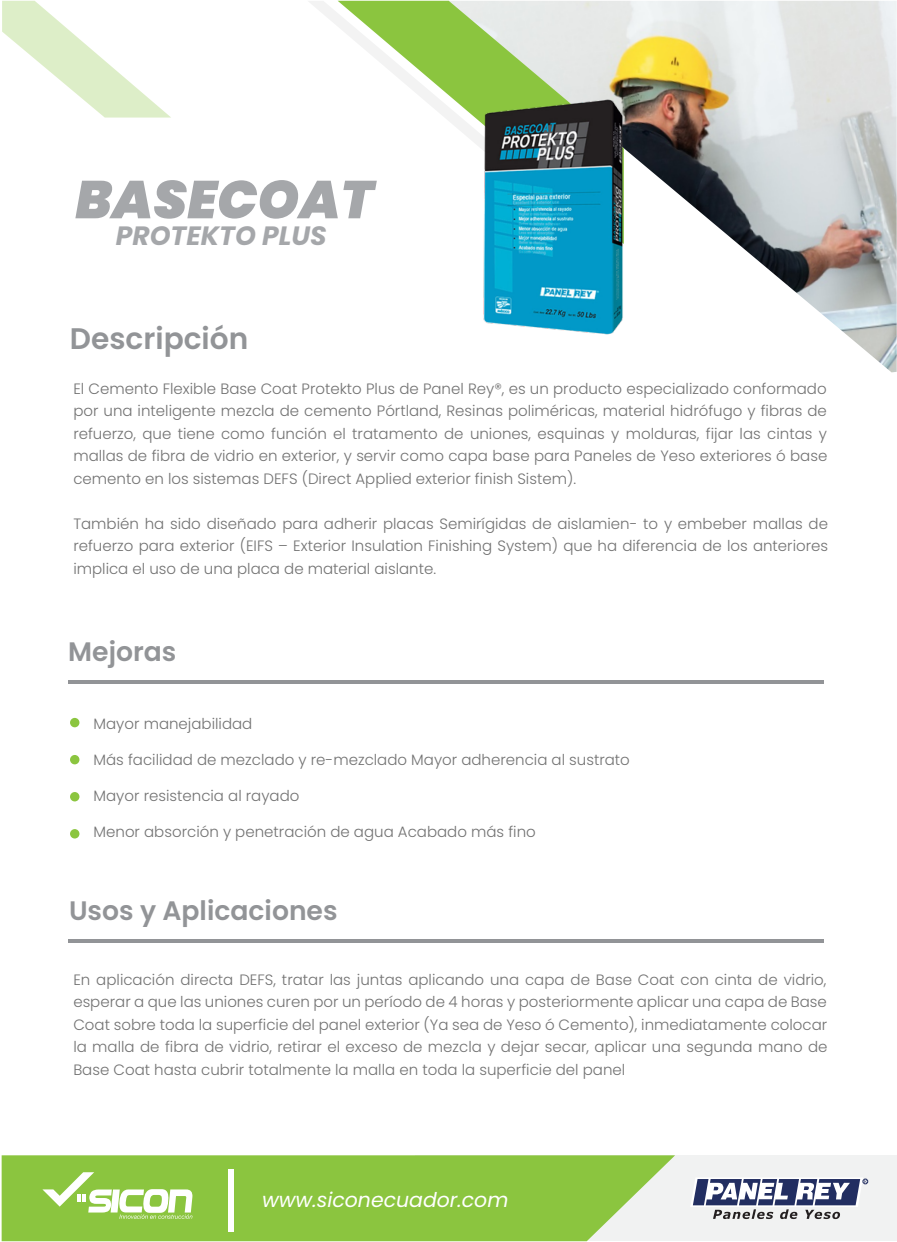
<style>
.page{position:relative;width:897px;height:1242px;background:#fff}
.page>*{position:absolute;margin:0;border:0;box-sizing:border-box;transform-origin:0 0}
.t1{font:italic 900 53.1px "Poppins";color:#a5a7aa}
.t2{font:600 29.7px "Poppins";color:#929497}
.t3{font:600 26.7px "Poppins";color:#929497}
.t4{font:italic 700 26.55px "Poppins";color:#a5a7aa}
.t5{font:italic 20.4px "Poppins";color:#fff}
.t6{font:300 15px/22.5px "Poppins";color:#727272;text-align:justify}
</style>
<div class="page">
<img style="left:624px;top:1px;width:273px;height:371px">
<svg style="left:538px;top:1px;width:86px;height:91px;background:#e1e3db"></svg>
<svg style="left:309px;top:1px;width:229px;height:136px"></svg>
<svg style="left:2px;top:1px;width:168px;height:116px"></svg>
<div style="left:415px;top:1155px;width:482px;height:86px;background:#f1f2f2"></div>
<svg style="left:2px;top:1155px;width:673px;height:86px;background:#92c84c"></svg>
<div style="left:228px;top:1169px;width:6px;height:62px;background:#fff"></div>
<svg style="left:42px;top:1172px;width:151px;height:46px"></svg>
<svg style="left:691px;top:1178px;width:177px;height:41px"></svg>
<hr style="left:68px;top:680px;width:755px;height:3px;background:#929497">
<hr style="left:68px;top:939px;width:755px;height:3px;background:#929497">
<div style="left:70px;top:718px;width:9px;height:9px;background:#8bc53f;border-radius:50%"></div>
<div style="left:70px;top:755px;width:9px;height:9px;background:#8bc53f;border-radius:50%"></div>
<div style="left:70px;top:792px;width:9px;height:9px;background:#8bc53f;border-radius:50%"></div>
<div style="left:70px;top:829px;width:9px;height:9px;background:#8bc53f;border-radius:50%"></div>
<img style="left:468px;top:92px;width:171px;height:263px">
<h1 class="t1" style="left:75px;top:169px;width:299px">BASECOAT</h1>
<h3 class="t4" style="left:116px;top:220px;width:212px">PROTEKTO PLUS</h3>
<h2 class="t2" style="left:70px;top:321px;width:180px">Descripción</h2>
<p class="t6" style="left:73px;top:377px;width:755px">El Cemento Flexible Base Coat Protekto Plus de Panel Rey®, es un producto especializado conformado por una inteligente mezcla de cemento Pórtland, Resinas poliméricas, material hidrófugo y fibras de refuerzo, que tiene como función el tratamento de uniones, esquinas y molduras, fijar las cintas y mallas de fibra de vidrio en exterior, y servir como capa base para Paneles de Yeso exteriores ó base cemento en los sistemas DEFS (Direct Applied exterior finish Sistem).</p>
<p class="t6" style="left:73px;top:512px;width:756px">También ha sido diseñado para adherir placas Semirígidas de aislamien- to y embeber mallas de refuerzo para exterior (EIFS – Exterior Insulation Finishing System) que ha diferencia de los anteriores implica el uso de una placa de material aislante.</p>
<h3 class="t3" style="left:68px;top:636px;width:110px">Mejoras</h3>
<p class="t6" style="left:94px;top:712px;width:160px">Mayor manejabilidad</p>
<p class="t6" style="left:94px;top:748px;width:538px">Más facilidad de mezclado y re-mezclado Mayor adherencia al sustrato</p>
<p class="t6" style="left:94px;top:784px;width:207px">Mayor resistencia al rayado</p>
<p class="t6" style="left:94px;top:820px;width:444px">Menor absorción y penetración de agua Acabado más fino</p>
<h3 class="t3" style="left:69px;top:895px;width:270px">Usos y Aplicaciones</h3>
<p class="t6" style="left:73px;top:968px;width:756px">En aplicación directa DEFS, tratar las juntas aplicando una capa de Base Coat con cinta de vidrio, esperar a que las uniones curen por un período de 4 horas y posteriormente aplicar una capa de Base Coat sobre toda la superficie del panel exterior (Ya sea de Yeso ó Cemento), inmediatamente colocar la malla de fibra de vidrio, retirar el exceso de mezcla y dejar secar, aplicar una segunda mano de Base Coat hasta cubrir totalmente la malla en toda la superficie del panel</p>
<h3 class="t5" style="left:262px;top:1187px;width:248px">www.siconecuador.com</h3>
</div>
